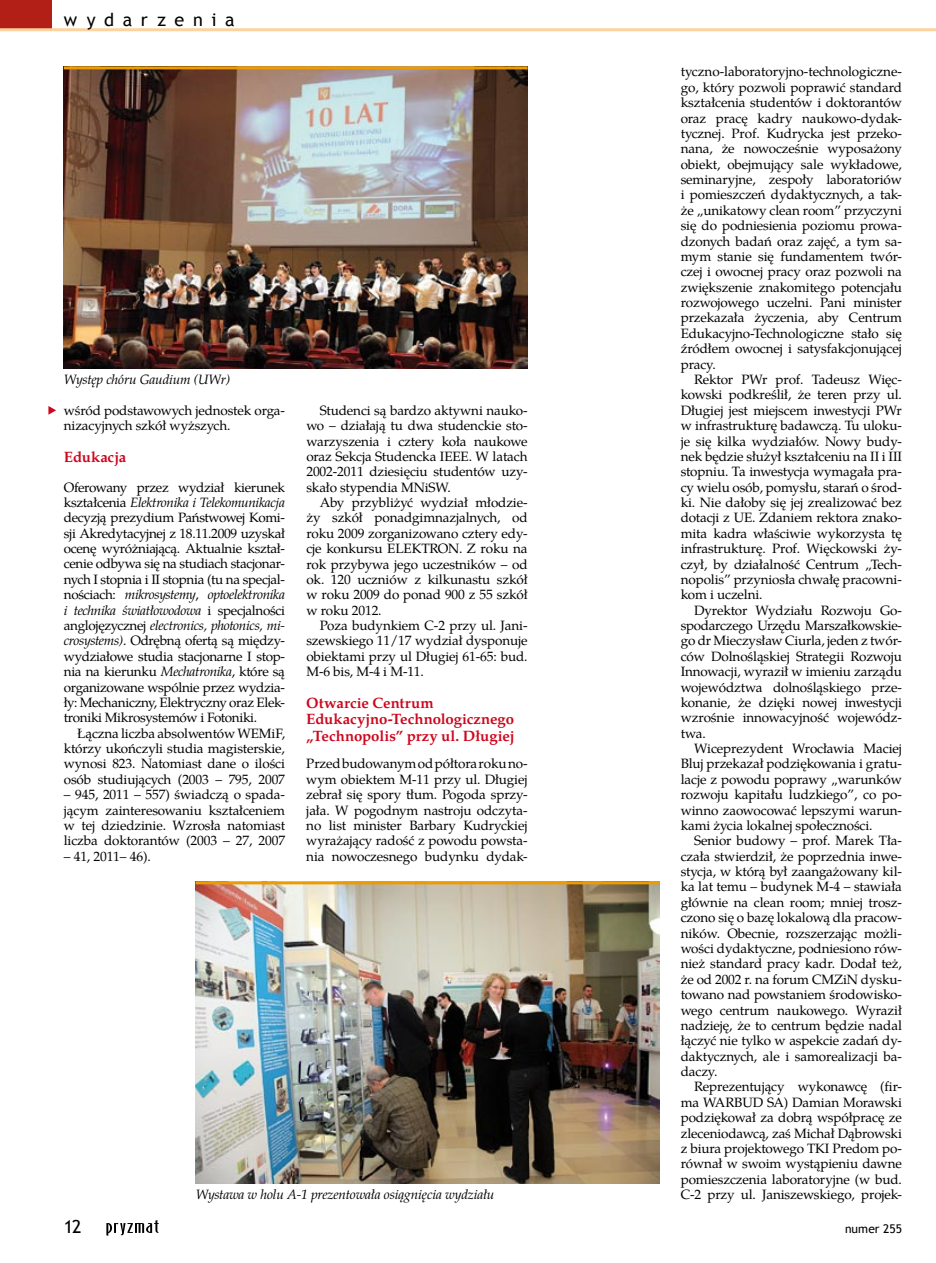
<style>
.page{position:relative;width:936px;height:1263px;background:#fff}
.page>*{position:absolute;margin:0;border:0;box-sizing:border-box;transform-origin:0 0}
.t1{font:18px "Trebuchet MS";letter-spacing:.48em;color:#000}
.t2{font:700 15px/16.5px "Te X Gyre Pagella";color:#cd071e}
.t3{font:13.5px/15.5px "Te X Gyre Pagella";letter-spacing:-.01em;color:#000;text-align:justify}
.t4{font:italic 13.5px "Te X Gyre Pagella";letter-spacing:-.01em;color:#000}
.t5{font:12px "Trebuchet MS";letter-spacing:.005em;color:#000}
.s1{font-style:italic}
</style>
<div class="page">
<svg style="left:48px;top:406px;width:8px;height:9px"></svg>
<img style="left:196px;top:884px;width:463px;height:299px">
<hr style="left:196px;top:881px;width:463px;height:3px;background:#ec9c00">
<img style="left:64px;top:69px;width:463px;height:300px">
<hr style="left:64px;top:66px;width:463px;height:3px;background:#ec9c00">
<div style="left:0;top:0;width:51px;height:30px;background:#b11f17"></div>
<hr style="left:0;top:28px;width:935px;height:3px;background:#fcd29f">
<svg style="left:106px;top:1220px;width:53px;height:16px"></svg>
<h1 class="t1" style="left:64px;top:9px;width:172px">wydarzenia</h1>
<p class="t3" style="left:680px;top:63px;width:223px">tyczno-laboratoryjno-technologiczne&shy;go, który pozwoli poprawić standard kształcenia studentów i doktorantów oraz pracę kadry naukowo-dydak&shy;tycznej. Prof. Kudrycka jest przeko&shy;nana, że nowocześnie wyposażony obiekt, obejmujący sale wykładowe, seminaryjne, zespoły laboratoriów i pomieszczeń dydaktycznych, a tak&shy;że „unikatowy clean room” przyczyni się do podniesienia poziomu prowa&shy;dzonych badań oraz zajęć, a tym sa&shy;mym stanie się fundamentem twór&shy;czej i owocnej pracy oraz pozwoli na zwiększenie znakomitego potencjału rozwojowego uczelni. Pani minister przekazała życzenia, aby Centrum Edukacyjno-Technologiczne stało się źródłem owocnej i satysfakcjonującej pracy.</p>
<p class="t3" style="left:680px;top:371px;width:223px;text-indent:14px">Rektor PWr prof. Tadeusz Więc&shy;kowski podkreślił, że teren przy ul.<br>Długiej jest miejscem inwestycji PWr w infrastrukturę badawczą. Tu uloku&shy;je się kilka wydziałów. Nowy budy&shy;nek będzie służył kształceniu na II i III stopniu. Ta inwestycja wymagała pra&shy;cy wielu osób, pomysłu, starań o środ&shy;ki. Nie dałoby się jej zrealizować bez dotacji z UE. Zdaniem rektora znako&shy;mita kadra właściwie wykorzysta tę infrastrukturę. Prof. Więckowski ży&shy;czył, by działalność Centrum „Tech&shy;nopolis” przyniosła chwałę pracowni&shy;kom i uczelni.</p>
<p class="t3" style="left:680px;top:601px;width:223px;text-indent:14px">Dyrektor Wydziału Rozwoju Go&shy;spodarczego Urzędu Marszałkowskie&shy;go dr Mieczysław Ciurla, jeden z twór&shy;ców Dolnośląskiej Strategii Rozwoju Innowacji, wyraził w imieniu zarządu województwa dolnośląskiego prze&shy;konanie, że dzięki nowej inwestycji wzrośnie innowacyjność wojewódz&shy;twa.</p>
<p class="t3" style="left:680px;top:740px;width:223px;text-indent:14px">Wiceprezydent Wrocławia Maciej Bluj przekazał podziękowania i gratu&shy;lacje z powodu poprawy „warunków rozwoju kapitału ludzkiego”, co po&shy;winno zaowocować lepszymi warun&shy;kami życia lokalnej społeczności.</p>
<p class="t3" style="left:680px;top:832px;width:223px;text-indent:14px">Senior budowy – prof. Marek Tła&shy;czała stwierdził, że poprzednia inwe&shy;stycja, w którą był zaangażowany kil&shy;ka lat temu – budynek M-4 – stawiała głównie na clean room; mniej trosz&shy;czono się o bazę lokalową dla pracow&shy;ników. Obecnie, rozszerzając możli&shy;wości dydaktyczne, podniesiono rów&shy;nież standard pracy kadr. Dodał też, że od 2002 r. na forum CMZiN dysku&shy;towano nad powstaniem środowisko&shy;wego centrum naukowego. Wyraził nadzieję, że to centrum będzie nadal łączyć nie tylko w aspekcie zadań dy&shy;daktycznych, ale i samorealizacji ba&shy;daczy.</p>
<p class="t3" style="left:680px;top:1078px;width:223px;text-indent:14px">Reprezentujący wykonawcę (fir&shy;ma WARBUD SA) Damian Morawski podziękował za dobrą współpracę ze zleceniodawcą, zaś Michał Dąbrowski z biura projektowego TKI Predom po&shy;równał w swoim wystąpieniu dawne pomieszczenia laboratoryjne (w bud.</p>
<p class="t4" style="left:64px;top:369px;width:168px">Występ chóru Gaudium (UWr)</p>
<p class="t3" style="left:64px;top:401px;width:223px">wśród podstawowych jednostek orga&shy;nizacyjnych szkół wyższych.</p>
<p class="t2" style="left:64px;top:447px;width:64px">Edukacja</p>
<p class="t3" style="left:64px;top:478px;width:223px">Oferowany przez wydział kierunek kształcenia <span class="s1">Elektronika i Telekomunikacja </span>decyzją prezydium Państwowej Komi&shy;sji Akredytacyjnej z 18.11.2009 uzyskał ocenę wyróżniającą. Aktualnie kształ&shy;cenie odbywa się na studiach stacjonar&shy;nych I stopnia i II stopnia (tu na specjal&shy;nościach: <span class="s1">mikrosystemy</span>, <span class="s1">optoelektronika i technika światłowodowa</span> i specjalności anglojęzycznej <span class="s1">electronics, photonics, mi&shy;crosystems)</span>. Odrębną ofertą są między&shy;wydziałowe studia stacjonarne I stop&shy;nia na kierunku <span class="s1">Mechatronika</span>, które są organizowane wspólnie przez wydzia&shy;ły: Mechaniczny, Elektryczny oraz Elek&shy;troniki Mikrosystemów i Fotoniki.</p>
<p class="t3" style="left:64px;top:724px;width:223px;text-indent:14px">Łączna liczba absolwentów WEMiF, którzy ukończyli studia magisterskie, wynosi 823. Natomiast dane o ilości osób studiujących (2003 – 795, 2007</p>
<p class="t3" style="left:64px;top:786px;width:223px">– 945, 2011 – 557) świadczą o spada&shy;jącym zainteresowaniu kształceniem w tej dziedzinie. Wzrosła natomiast liczba doktorantów (2003 – 27, 2007</p>
<p class="t3" style="left:64px;top:847px;width:88px">– 41, 2011– 46).</p>
<p class="t3" style="left:306px;top:401px;width:223px;text-indent:14px">Studenci są bardzo aktywni nauko&shy;wo – działają tu dwa studenckie sto&shy;warzyszenia i cztery koła naukowe oraz Sekcja Studencka IEEE. W latach 2002-2011 dziesięciu studentów uzy&shy;skało stypendia MNiSW.</p>
<p class="t3" style="left:306px;top:494px;width:223px;text-indent:14px">Aby przybliżyć wydział młodzie&shy;ży szkół ponadgimnazjalnych, od roku 2009 zorganizowano cztery edy&shy;cje konkursu ELEKTRON. Z roku na rok przybywa jego uczestników – od ok. 120 uczniów z kilkunastu szkół w roku 2009 do ponad 900 z 55 szkół w roku 2012.</p>
<p class="t3" style="left:306px;top:617px;width:223px;text-indent:14px">Poza budynkiem C-2 przy ul. Jani&shy;szewskiego 11/17 wydział dysponuje obiektami przy ul Długiej 61-65: bud.<br>M-6 bis, M-4 i M-11.</p>
<p class="t2" style="left:306px;top:693px;width:210px">Otwarcie Centrum<br>Edukacyjno-Technologicznego „Technopolis” przy ul. Długiej</p>
<p class="t3" style="left:306px;top:755px;width:223px">Przed budowanym od półtora roku no&shy;wym obiektem M-11 przy ul. Długiej zebrał się spory tłum. Pogoda sprzy&shy;jała. W pogodnym nastroju odczyta&shy;no list minister Barbary Kudryckiej wyrażający radość z powodu powsta&shy;nia nowoczesnego budynku dydak-</p>
<p class="t4" style="left:196px;top:1184px;width:300px">Wystawa w holu A-1 prezentowała osiągnięcia wydziału</p>
<p class="t3" style="left:680px;top:1186px;width:223px">C-2 przy ul. Janiszewskiego, projek-</p>
<h1 class="t1" style="left:64px;top:1216px;width:19px">12</h1>
<p class="t5" style="left:845px;top:1221px;width:58px">numer 255</p>
</div>
